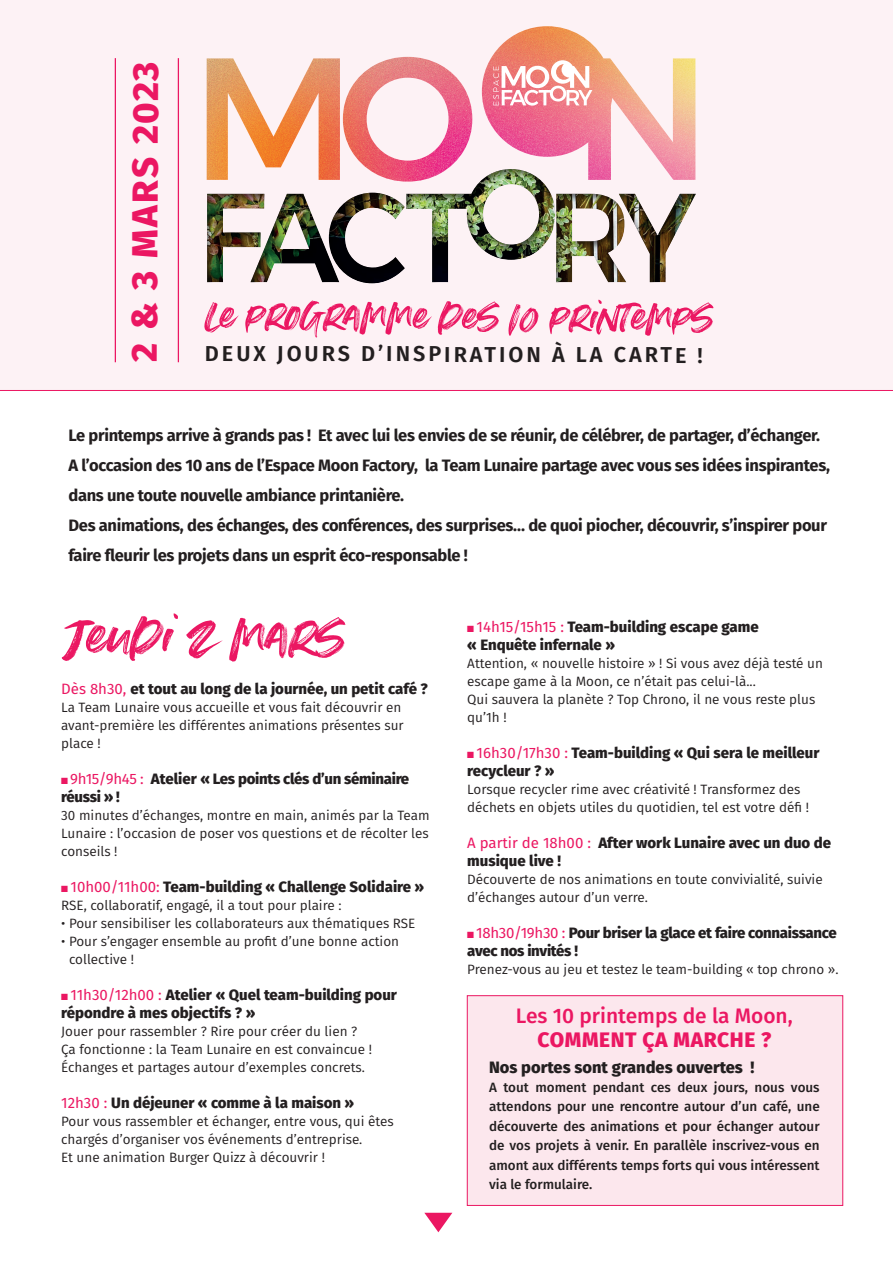
<style>
.page{position:relative;width:893px;height:1263px;background:#fff}
.page>*{position:absolute;margin:0;border:0;box-sizing:border-box;transform-origin:0 0}
.t1{font:92.55px "Summer Loving";color:#eb1762}
.t2{font:69.3px "Summer Loving";color:#eb1762}
.t3{font:800 36.3px "Fira Sans";letter-spacing:.03em;color:#eb1762}
.t4{font:600 21.6px "Fira Sans";letter-spacing:.135em;color:#231f20}
.t5{font:500 21px "Fira Sans";color:#eb1762}
.t6{font:800 21px "Fira Sans";letter-spacing:.03em;color:#eb1762}
.t7{font:700 16.5px/30px "Fira Sans";letter-spacing:-.02em;color:#231f20}
.t8{font:800 16.5px "Fira Sans";color:#231f20}
.t9{font:800 15px/18px "Fira Sans";color:#231f20}
.t10{font:800 15px/18px "Fira Sans";letter-spacing:-.02em;color:#231f20}
.t11{font:13.5px/18px "Fira Sans";color:#231f20}
.t12{font:500 13.5px/19.5px "Fira Sans";color:#231f20;text-align:justify}
.s1{font-weight:400;color:#eb1762}
.s2{color:#eb1762}
</style>
<div class="page">
<div style="left:467px;top:995px;width:376px;height:211px;background:#fce7ed;border:1px solid #eb1762"></div>
<div style="left:0;top:0;width:893px;height:391px;background:#fdf2f5"></div>
<img style="left:207px;top:26px;width:488px;height:141px">
<svg style="left:493px;top:60px;width:99px;height:46px"></svg>
<div style="left:204px;top:167px;width:492px;height:117px;background:#231f20;opacity:.65"></div>
<hr style="left:115px;top:58px;width:1px;height:304px;background:#eb1762">
<hr style="left:178px;top:58px;width:1px;height:304px;background:#eb1762">
<svg style="left:424px;top:1213px;width:28px;height:19px"></svg>
<h3 class="t3" style="left:113px;top:362px;width:302px;rotate:-90deg">2 &amp; 3 MARS 2023</h3>
<h2 class="t2" style="left:205px;top:273px;width:509px">le programme des 10 printemps</h2>
<h3 class="t4" style="left:205px;top:336px;width:500px">DEUX JOURS D’INSPIRATION À LA CARTE !</h3>
<p class="t7" style="left:68px;top:419px;width:763px">Le printemps arrive à grands pas ! Et avec lui les envies de se réunir, de célébrer, de partager, d’échanger.<br>A l’occasion des 10 ans de l’Espace Moon Factory, la Team Lunaire partage avec vous ses idées inspirantes, dans une toute nouvelle ambiance printanière.<br>Des animations, des échanges, des conférences, des surprises… de quoi piocher, découvrir, s’inspirer pour faire fleurir les projets dans un esprit éco-responsable !</p>
<h1 class="t1" style="left:67px;top:579px;width:278px">jeudi 2 mars</h1>
<p class="t9" style="left:61px;top:678px;width:368px"><span class="s1">Dès 8h30,</span> et tout au long de la journée, un petit café ?</p>
<p class="t11" style="left:61px;top:698px;width:344px">La Team Lunaire vous accueille et vous fait découvrir en avant-première les différentes animations présentes sur place !</p>
<p class="t10" style="left:61px;top:768px;width:350px"><span class="s2">■</span> <span class="s1">9h15/9h45 :</span> Atelier « Les points clés d’un séminaire réussi » !</p>
<p class="t11" style="left:61px;top:806px;width:370px;text-align:justify">30 minutes d’échanges, montre en main, animés par la Team Lunaire : l’occasion de poser vos questions et de récolter les conseils !</p>
<p class="t9" style="left:61px;top:876px;width:365px"><span class="s2">■</span> <span class="s1">10h00/11h00:</span> Team-building « Challenge Solidaire »</p>
<p class="t11" style="left:61px;top:896px;width:282px">RSE, collaboratif, engagé, il a tout pour plaire :</p>
<p class="t11" style="left:61px;top:914px;width:356px">• Pour sensibiliser les collaborateurs aux thématiques RSE</p>
<p class="t11" style="left:69px;top:932px;width:331px;text-indent:-8px">• Pour s’engager ensemble au profit d’une bonne action collective !</p>
<p class="t9" style="left:61px;top:984px;width:337px"><span class="s2">■</span> <span class="s1">11h30/12h00 :</span> Atelier « Quel team-building pour répondre à mes objectifs ? »</p>
<p class="t11" style="left:61px;top:1022px;width:312px">Jouer pour rassembler ? Rire pour créer du lien ?<br>Ça fonctionne : la Team Lunaire en est convaincue !<br>Échanges et partages autour d’exemples concrets.</p>
<p class="t9" style="left:61px;top:1092px;width:295px"><span class="s1">12h30 :</span> Un déjeuner « comme à la maison »</p>
<p class="t11" style="left:61px;top:1112px;width:334px">Pour vous rassembler et échanger, entre vous, qui êtes chargés d’organiser vos événements d’entreprise.<br>Et une animation Burger Quizz à découvrir !</p>
<p class="t9" style="left:467px;top:617px;width:293px"><span class="s2">■</span> <span class="s1">14h15/15h15 :</span> Team-building escape game « Enquête infernale »</p>
<p class="t11" style="left:467px;top:654px;width:357px">Attention, « nouvelle histoire » ! Si vous avez déjà testé un escape game à la Moon, ce n’était pas celui-là...<br>Qui sauvera la planète ? Top Chrono, il ne vous reste plus qu’1h !</p>
<p class="t9" style="left:467px;top:743px;width:354px"><span class="s2">■</span> <span class="s1">16h30/17h30 :</span> Team-building « Qui sera le meilleur recycleur ? »</p>
<p class="t11" style="left:467px;top:780px;width:343px">Lorsque recycler rime avec créativité ! Transformez des déchets en objets utiles du quotidien, tel est votre défi !</p>
<p class="t9" style="left:467px;top:833px;width:365px"><span class="s1">A partir de 18h00 :</span> After work Lunaire avec un duo de musique live !</p>
<p class="t11" style="left:467px;top:870px;width:357px">Découverte de nos animations en toute convivialité, suivie d’échanges autour d’un verre.</p>
<p class="t10" style="left:467px;top:923px;width:371px"><span class="s2">■</span> <span class="s1">18h30/19h30 :</span> Pour briser la glace et faire connaissance avec nos invités !</p>
<p class="t11" style="left:467px;top:960px;width:373px">Prenez-vous au jeu et testez le team-building « top chrono ».</p>
<h3 class="t5" style="left:516px;top:999px;width:278px">Les 10 printemps de la Moon,</h3>
<h3 class="t6" style="left:538px;top:1021px;width:235px">COMMENT ÇA MARCHE ?</h3>
<p class="t8" style="left:489px;top:1052px;width:267px">Nos portes sont grandes ouvertes !</p>
<p class="t12" style="left:489px;top:1077px;width:332px">A tout moment pendant ces deux jours, nous vous attendons pour une rencontre autour d’un café, une découverte des animations et pour échanger autour de vos projets à venir. En parallèle inscrivez-vous en amont aux différents temps forts qui vous intéressent via le formulaire.</p>
</div>
